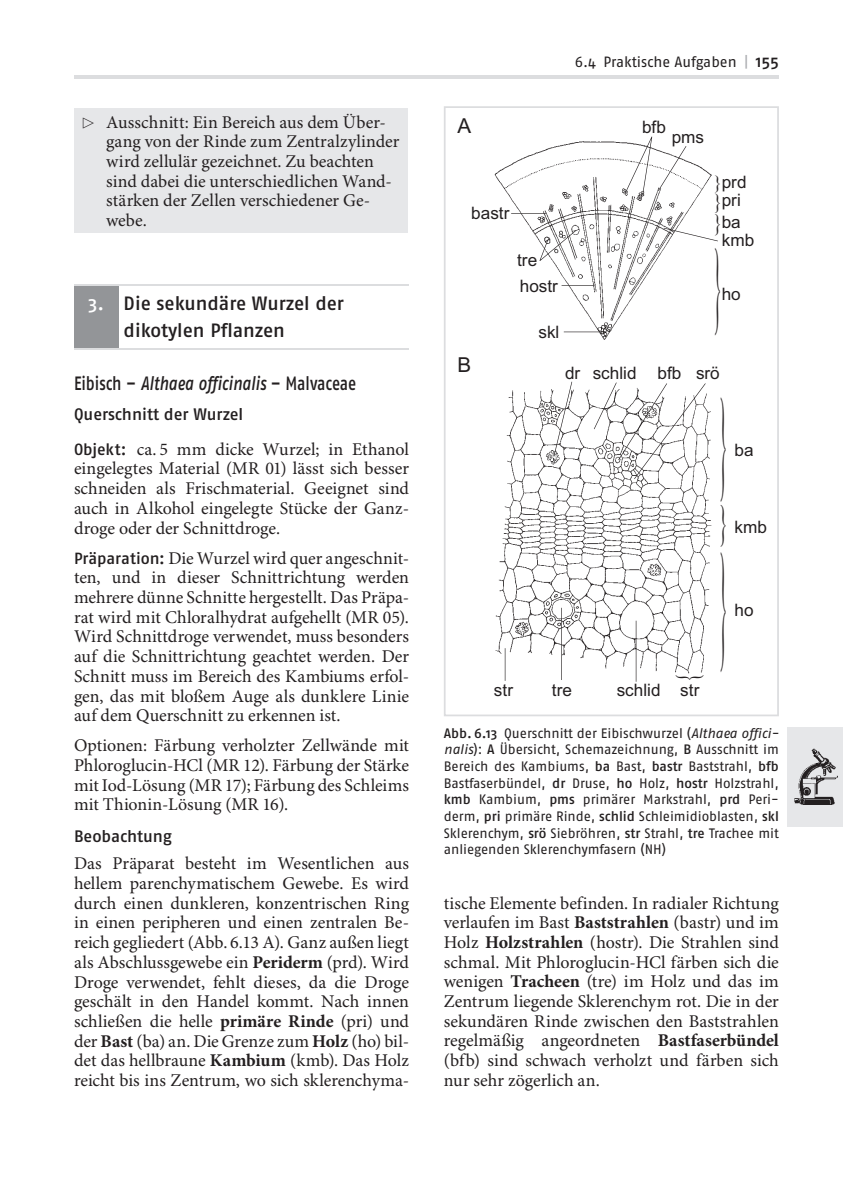
<style>
.page{position:relative;width:843px;height:1190px;background:#fff}
.page>*{position:absolute;margin:0;border:0;box-sizing:border-box;transform-origin:0 0}
.t1{font:128.97px "Century Schoolbook";color:#231f20;scale:.13 1}
.t2{font:112.35px "Century Schoolbook";color:#231f20;scale:.15 1}
.t3{font:93.98px "Century Schoolbook";color:#231f20;scale:.18 1}
.t4{font:45.15px "Century Schoolbook";color:#231f20;scale:.38 1}
.t5{font:23.1px "Century Schoolbook";color:#231f20;scale:.74 1}
.t6{font:21px "Century Schoolbook";color:#231f20;scale:.82 1}
.t7{font:20.65px "Arial";color:#231f20}
.t8{font:19.25px/26.6px "Fago No Med";letter-spacing:-.005em;color:#231f20}
.t9{font:19.25px "Fago No Med";letter-spacing:-.005em;color:#231f20;scale:.8 1}
.t10{font:17.85px/19.8px "Minion Pro";color:#231f20;text-align:justify}
.t11{font:17.15px "Arial";color:#231f20}
.t12{font:16.62px "Fago No Med";letter-spacing:-.005em;color:#231f20}
.t13{font:14.88px "Fago No";letter-spacing:-.005em;color:#231f20}
.t14{font:13.65px/16.6px "Fago No";letter-spacing:-.005em;color:#231f20;text-align:justify}
.s1{color:#fff}
.s2{font-style:italic}
.s3{font-family:"Fago No Med";font-size:16.1px}
.s4{font-weight:700}
.s5{color:#a8a9ad}
.s6{font-family:"Fago No Med";font-size:16.62px}
.s7{font-family:"Century Schoolbook";font-size:18.55px}
.s8{font-family:"Fago No Med"}
</style>
<div class="page">
<hr style="left:74px;top:75px;width:704px;height:3px;background:#dcdddf">
<div style="left:787px;top:727px;width:55px;height:99px;background:#e6e7e9"></div>
<img style="left:794px;top:749px;width:43px;height:55px">
<div style="left:74px;top:107px;width:335px;height:126px;background:#e6e7e9"></div>
<hr style="left:74px;top:106px;width:336px;height:2px;background:#fff">
<hr style="left:408px;top:108px;width:2px;height:125px;background:#fff">
<div style="left:74px;top:284px;width:45px;height:65px;background:#939598"></div>
<hr style="left:74px;top:284px;width:45px;height:1px;background:#dcdddf">
<hr style="left:119px;top:284px;width:290px;height:1px;background:#dcdddf">
<hr style="left:74px;top:348px;width:45px;height:2px;background:#dcdddf">
<hr style="left:119px;top:348px;width:290px;height:2px;background:#dcdddf">
<svg style="left:444px;top:106px;width:334px;height:610px"></svg>
<svg style="left:675px;top:675px;width:28px;height:4px"></svg>
<p class="t10" style="left:106px;top:113px;width:294px;text-align:left">Ausschnitt: Ein Bereich aus dem Über&shy;gang von der Rinde zum Zentralzylinder wird zellulär gezeichnet. Zu beachten sind dabei die unterschiedlichen Wand&shy;stärken der Zellen verschiedener Ge&shy;webe.</p>
<p class="t8" style="left:124px;top:289px;width:222px;text-indent:-35px"><span class="s1">3.</span> Die sekundäre Wurzel der dikotylen Pflanzen</p>
<p class="t9" style="left:74px;top:372px;width:354px">Eibisch – <span class="s2">Althaea officinalis</span> – Malvaceae</p>
<p class="t12" style="left:74px;top:405px;width:171px">Querschnitt der Wurzel</p>
<p class="t10" style="left:74px;top:440px;width:336px"><span class="s3">Objekt:</span> ca. 5 mm dicke Wurzel; in Ethanol eingelegtes Material (MR 01) lässt sich besser schneiden als Frischmaterial. Geeignet sind auch in Alkohol eingelegte Stücke der Ganz&shy;droge oder der Schnittdroge.</p>
<p class="t10" style="left:74px;top:549px;width:336px"><span class="s3">Präparation:</span> Die Wurzel wird quer angeschnit&shy;ten, und in dieser Schnittrichtung werden mehrere dünne Schnitte hergestellt. Das Präpa&shy;rat wird mit Chloralhydrat aufgehellt (MR 05).<br>Wird Schnittdroge verwendet, muss besonders auf die Schnittrichtung geachtet werden. Der Schnitt muss im Bereich des Kambiums erfol&shy;gen, das mit bloßem Auge als dunklere Linie auf dem Querschnitt zu erkennen ist.</p>
<p class="t10" style="left:74px;top:736px;width:336px">Optionen: Färbung verholzter Zellwände mit Phloroglucin-HCl (MR 12). Färbung der Stärke mit Iod-Lösung (MR 17); Färbung des Schleims mit Thionin-Lösung (MR 16).</p>
<p class="t12" style="left:74px;top:827px;width:99px">Beobachtung</p>
<p class="t10" style="left:74px;top:854px;width:336px">Das Präparat besteht im Wesentlichen aus hellem parenchymatischem Gewebe. Es wird durch einen dunkleren, konzentrischen Ring in einen peripheren und einen zentralen Be&shy;reich gegliedert (Abb. 6.13 A). Ganz außen liegt als Abschlussgewebe ein <span class="s4">Periderm</span> (prd). Wird Droge verwendet, fehlt dieses, da die Droge geschält in den Handel kommt. Nach innen schließen die helle <span class="s4">primäre Rinde</span> (pri) und der <span class="s4">Bast</span> (ba) an. Die Grenze zum <span class="s4">Holz</span> (ho) bil&shy;det das hellbraune <span class="s4">Kambium</span> (kmb). Das Holz reicht bis ins Zentrum, wo sich sklerenchyma-</p>
<p class="t13" style="left:574px;top:54px;width:206px">6.4 Praktische Aufgaben <span class="s5">|</span> <span class="s6">155</span></p>
<p class="t7" style="left:457px;top:113px;width:15px">A</p>
<p class="t11" style="left:471px;top:202px;width:40px">bastr</p>
<p class="t11" style="left:517px;top:249px;width:22px">tre</p>
<p class="t11" style="left:519px;top:275px;width:40px">hostr</p>
<p class="t11" style="left:538px;top:320px;width:22px">skl</p>
<p class="t11" style="left:642px;top:116px;width:25px">bfb</p>
<p class="t11" style="left:671px;top:126px;width:34px">pms</p>
<p class="t11" style="left:715px;top:171px;width:33px"><span class="s7">}</span>prd</p>
<p class="t11" style="left:721px;top:211px;width:21px">ba</p>
<p class="t6" style="left:715px;top:188px;width:8px">}</p>
<h3 class="t3" style="left:715px;top:223px;width:33px">}</h3>
<p class="t11" style="left:721px;top:189px;width:21px">pri</p>
<p class="t11" style="left:721px;top:229px;width:34px">kmb</p>
<p class="t5" style="left:715px;top:208px;width:9px">}</p>
<p class="t11" style="left:721px;top:283px;width:21px">ho</p>
<p class="t7" style="left:457px;top:351px;width:15px">B</p>
<p class="t11" style="left:565px;top:362px;width:17px">dr</p>
<p class="t11" style="left:592px;top:362px;width:90px">schlid bfb</p>
<p class="t11" style="left:696px;top:362px;width:25px">srö</p>
<h2 class="t2" style="left:720px;top:368px;width:40px">}</h2>
<h3 class="t4" style="left:720px;top:493px;width:17px">}</h3>
<h1 class="t1" style="left:720px;top:517px;width:45px">}</h1>
<p class="t11" style="left:552px;top:679px;width:22px">tre</p>
<p class="t11" style="left:616px;top:679px;width:45px">schlid</p>
<p class="t11" style="left:494px;top:679px;width:21px">str</p>
<p class="t11" style="left:680px;top:679px;width:21px">str</p>
<p class="t11" style="left:734px;top:438px;width:21px">ba</p>
<p class="t11" style="left:734px;top:516px;width:34px">kmb</p>
<p class="t11" style="left:734px;top:599px;width:21px">ho</p>
<p class="t14" style="left:443px;top:724px;width:336px"><span class="s8">Abb. 6.13</span> Querschnitt der Eibischwurzel (<span class="s2">Althaea offici&shy;nalis</span>): <span class="s8">A</span> Übersicht, Schemazeichnung, <span class="s8">B</span> Ausschnitt im Bereich des Kambiums, <span class="s8">ba</span> Bast, <span class="s8">bastr</span> Baststrahl, <span class="s8">bfb </span>Bastfaserbündel, <span class="s8">dr</span> Druse, <span class="s8">ho</span> Holz, <span class="s8">hostr</span> Holzstrahl, <span class="s8">kmb</span> Kambium, <span class="s8">pms</span> primärer Markstrahl, <span class="s8">prd</span> Peri‑ derm, <span class="s8">pri</span> primäre Rinde, <span class="s8">schlid</span> Schleimidioblasten, <span class="s8">skl </span>Sklerenchym, <span class="s8">srö</span> Siebröhren, <span class="s8">str</span> Strahl, <span class="s8">tre</span> Trachee mit anliegenden Sklerenchymfasern (NH)</p>
<p class="t10" style="left:444px;top:893px;width:336px">tische Elemente befinden. In radialer Richtung verlaufen im Bast <span class="s4">Baststrahlen</span> (bastr) und im Holz <span class="s4">Holzstrahlen</span> (hostr). Die Strahlen sind schmal. Mit Phloroglucin-HCl färben sich die wenigen <span class="s4">Tracheen</span> (tre) im Holz und das im Zentrum liegende Sklerenchym rot. Die in der sekundären Rinde zwischen den Baststrahlen regelmäßig angeordneten <span class="s4">Bastfaserbündel </span>(bfb) sind schwach verholzt und färben sich nur sehr zögerlich an.</p>
</div>
